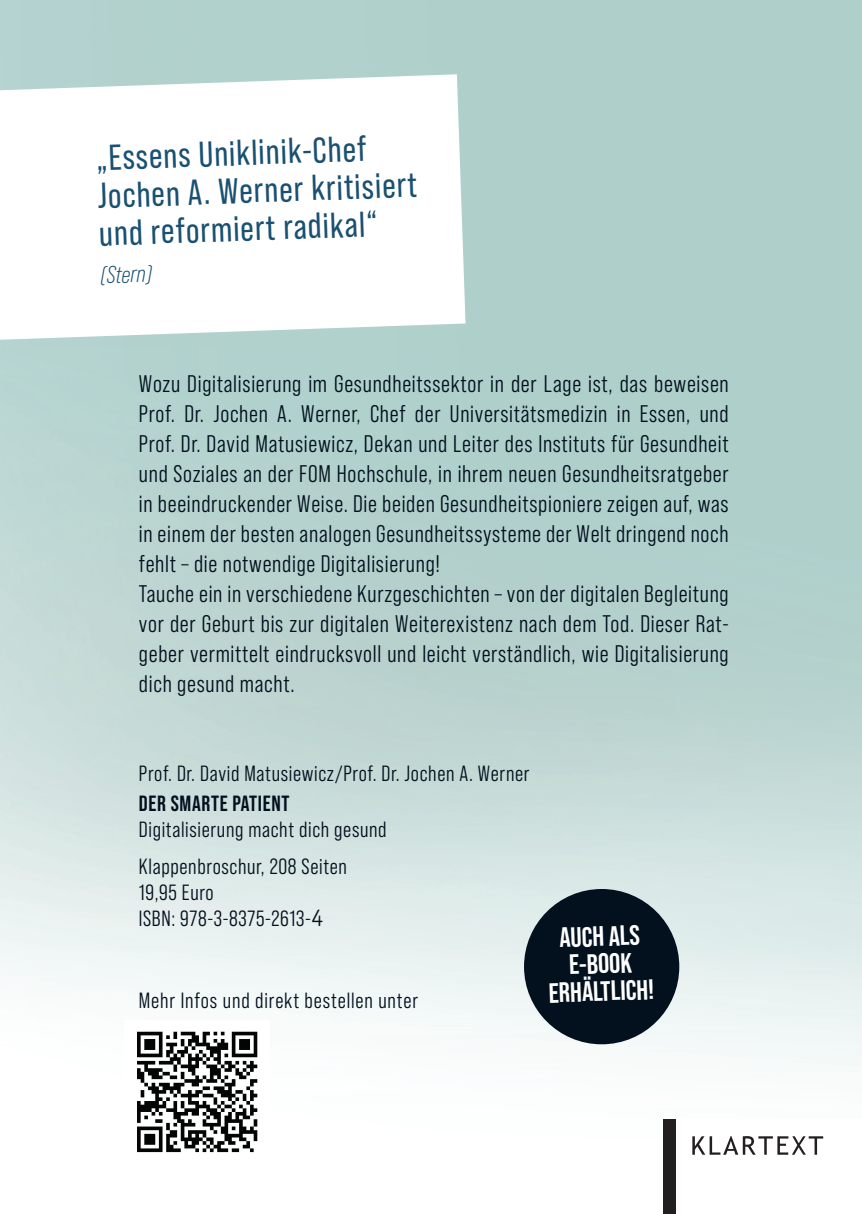
<style>
.page{position:relative;width:862px;height:1214px;background:#fff}
.page>*{position:absolute;margin:0;border:0;box-sizing:border-box;transform-origin:0 0}
.t1{font:36px/37.8px "Bebas Neue Pro";color:#1a5071}
.t2{font:700 28px/27.4px "Bebas Neue Pro";color:#fff;text-align:center}
.t3{font:24px/30px "Bebas Neue Pro Middle";letter-spacing:.03em;color:#03111f}
.t4{font:italic 24px "Bebas Neue Pro";color:#1a5071}
.t5{font:22px/37.4px "Bebas Neue Pro Middle";letter-spacing:.03em;color:#03111f}
.t6{font:700 22px "Bebas Neue Pro";letter-spacing:.03em;color:#03111f}
.s1{font-family:"Antenna Cond";font-weight:300}
</style>
<div class="page">
<img style="left:0;top:0;width:862px;height:1067px">
<svg style="left:692px;top:1136px;width:131px;height:18px"></svg>
<div style="left:663px;top:1119px;width:12px;height:90px;background:#231f20"></div>
<svg style="left:0;top:74px;width:465px;height:266px"></svg>
<div style="left:524px;top:888px;width:155px;height:156px;background:#03111f;border-radius:50%"></div>
<div style="left:125px;top:1019px;width:145px;height:143px;background:#fff"></div>
<svg style="left:137px;top:1031px;width:120px;height:120px"></svg>
<div style="left:663px;top:1202px;width:12px;height:11px;background:#231f20"></div>
<h1 class="t1" style="left:96px;top:139px;width:321px;rotate:-2deg">„Essens Uniklinik-Chef<br>Jochen A. Werner kritisiert und reformiert radikal“</h1>
<p class="t4" style="left:100px;top:261px;width:53px;rotate:-2deg">(Stern)</p>
<p class="t3" style="left:139px;top:368px;width:591px">Wozu Digitalisierung im Gesundheitssektor in der Lage ist, das beweisen Prof. Dr. Jochen A. Werner, Chef der Universitätsmedizin in Essen, und Prof. Dr. David Matusiewicz, Dekan und Leiter des Instituts für Gesundheit und Soziales an der FOM Hochschule, in ihrem neuen Gesundheitsratgeber in beeindruckender Weise. Die beiden Gesundheitspioniere zeigen auf, was in einem der besten analogen Gesundheitssysteme der Welt dringend noch fehlt – die notwendige Digitalisierung!<br>Tauche ein in verschiedene Kurzgeschichten – von der digitalen Begleitung vor der Geburt bis zur digitalen Weiterexistenz nach dem Tod. Dieser Rat&shy;geber vermittelt eindrucksvoll und leicht verständlich, wie Digitalisierung dich gesund macht.</p>
<p class="t5" style="left:139px;top:754px;width:392px">Prof. Dr. David Matusiewicz/Prof. Dr. Jochen A. Werner</p>
<p class="t6" style="left:139px;top:790px;width:152px">DER SMARTE PATIENT</p>
<p class="t5" style="left:139px;top:810px;width:249px">Digitalisierung macht dich gesund<br>Klappenbroschur, 208 Seiten</p>
<p class="t5" style="left:139px;top:879px;width:186px;line-height:26px">19,95 Euro<br>ISBN: 978-3-8375-2613-<span class="s1">4</span></p>
<p class="t5" style="left:139px;top:981px;width:281px">Mehr Infos und direkt bestellen unter</p>
<p class="t2" style="left:546px;top:923px;width:107px;rotate:-2deg">AUCH ALS<br>E-BOOK<br>ERHÄLTLICH!</p>
</div>
